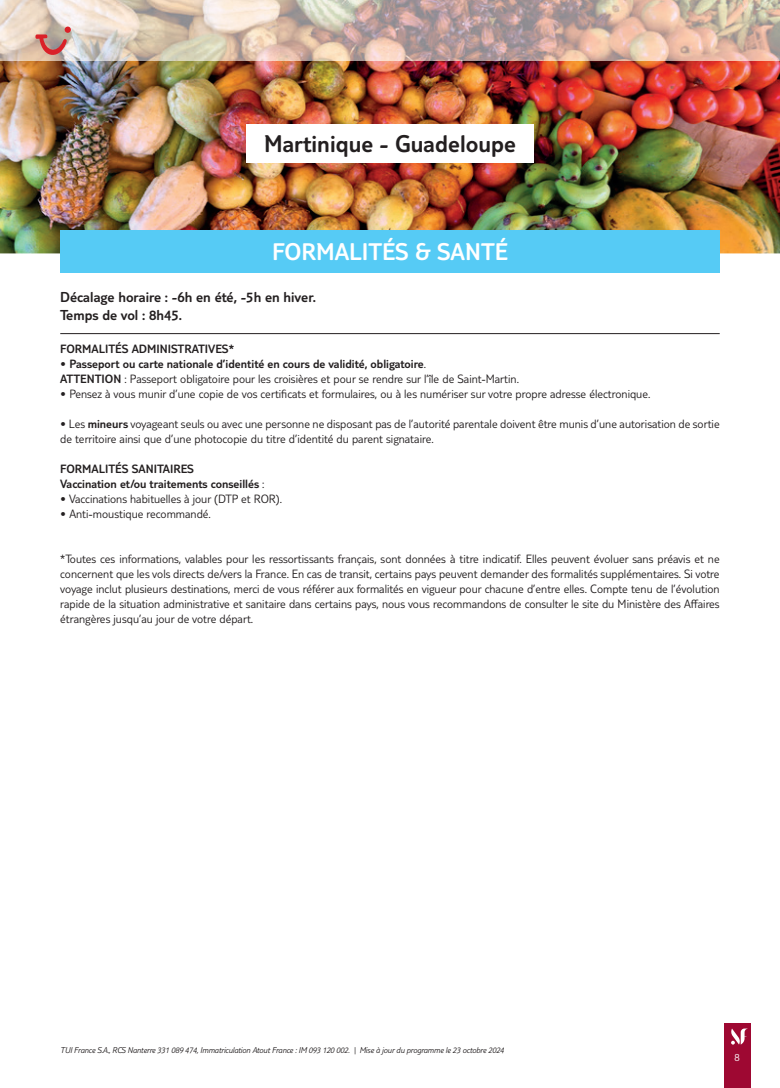
<style>
.page{position:relative;width:780px;height:1088px;background:#fff}
.page>*{position:absolute;margin:0;border:0;box-sizing:border-box;transform-origin:0 0}
.t1{font:300 25px "TUI Type";color:#231f20}
.t2{font:300 25px "TUI Type";color:#fff}
.t3{font:300 15px/18px "TUI Type";color:#231f20}
.t4{font:300 12.5px/15px "TUI Type";color:#231f20}
.t5{font:300 12.5px/15px "TUI Type";color:#231f20}
.t6{font:300 11.25px "TUI Type";color:#fff}
.t7{font:italic 300 8.75px "TUI Type";letter-spacing:-.02em;color:#231f20}
.s1{font-style:inherit}
</style>
<div class="page">
<div style="left:724px;top:1023px;width:26px;height:65px;background:#9e0832"></div>
<svg style="left:731px;top:1028px;width:17px;height:16px"></svg>
<img style="left:0;top:60px;width:780px;height:193px">
<img style="left:0;top:0;width:780px;height:60px">
<div style="left:246px;top:124px;width:287px;height:39px;background:#fff"></div>
<hr style="left:60px;top:333px;width:659px;height:1px;background:#231f20">
<div style="left:60px;top:230px;width:659px;height:43px;background:#56cbf5"></div>
<svg style="left:35px;top:27px;width:36px;height:33px"></svg>
<h1 class="t1" style="left:264px;top:129px;width:253px">Martinique - Guadeloupe</h1>
<h1 class="t2" style="left:272px;top:237px;width:237px">FORMALITÉS &amp; SANTÉ</h1>
<p class="t3" style="left:60px;top:288px;width:257px">Décalage horaire : -6h en été, -5h en hiver.<br>Temps de vol : 8h45.</p>
<p class="t5" style="left:60px;top:341px;width:175px">FORMALITÉS ADMINISTRATIVES*</p>
<p class="t4" style="left:60px;top:356px;width:460px">• <span class="s1">Passeport ou carte nationale d’identité en cours de validité, obligatoire</span> .<br><span class="s1">ATTENTION</span> : Passeport obligatoire pour les croisières et pour se rendre sur l’île de Saint-Martin.</p>
<p class="t4" style="left:60px;top:386px;width:591px">• Pensez à vous munir d’une copie de vos certificats et formulaires, ou à les numériser sur votre propre adresse électronique.</p>
<p class="t4" style="left:60px;top:416px;width:661px">• Les <span class="s1">mineurs</span> voyageant seuls ou avec une personne ne disposant pas de l’autorité parentale doivent être munis d’une autorisation de sortie de territoire ainsi que d’une photocopie du titre d’identité du parent signataire.</p>
<p class="t5" style="left:60px;top:461px;width:206px">FORMALITÉS SANITAIRES<br>Vaccination et/ou traitements conseillés <span class="s1">:</span></p>
<p class="t4" style="left:60px;top:491px;width:223px">• Vaccinations habituelles à jour (DTP et ROR).</p>
<p class="t4" style="left:60px;top:506px;width:152px">• Anti-moustique recommandé.</p>
<p class="t4" style="left:60px;top:551px;width:661px;text-align:justify">*Toutes ces informations, valables pour les ressortissants français, sont données à titre indicatif. Elles peuvent évoluer sans préavis et ne concernent que les vols directs de/vers la France. En cas de transit, certains pays peuvent demander des formalités supplémentaires. Si votre voyage inclut plusieurs destinations, merci de vous référer aux formalités en vigueur pour chacune d’entre elles. Compte tenu de l’évolution rapide de la situation administrative et sanitaire dans certains pays, nous vous recommandons de consulter le site du Ministère des Affaires étrangères jusqu’au jour de votre départ.</p>
<p class="t7" style="left:60px;top:1045px;width:445px">TUI France S.A., RCS Nanterre 331 089 474, Immatriculation Atout France : IM 093 120 002. | Mise à jour du programme le 23 octobre 2024</p>
<p class="t6" style="left:734px;top:1050px;width:7px">8</p>
</div>
